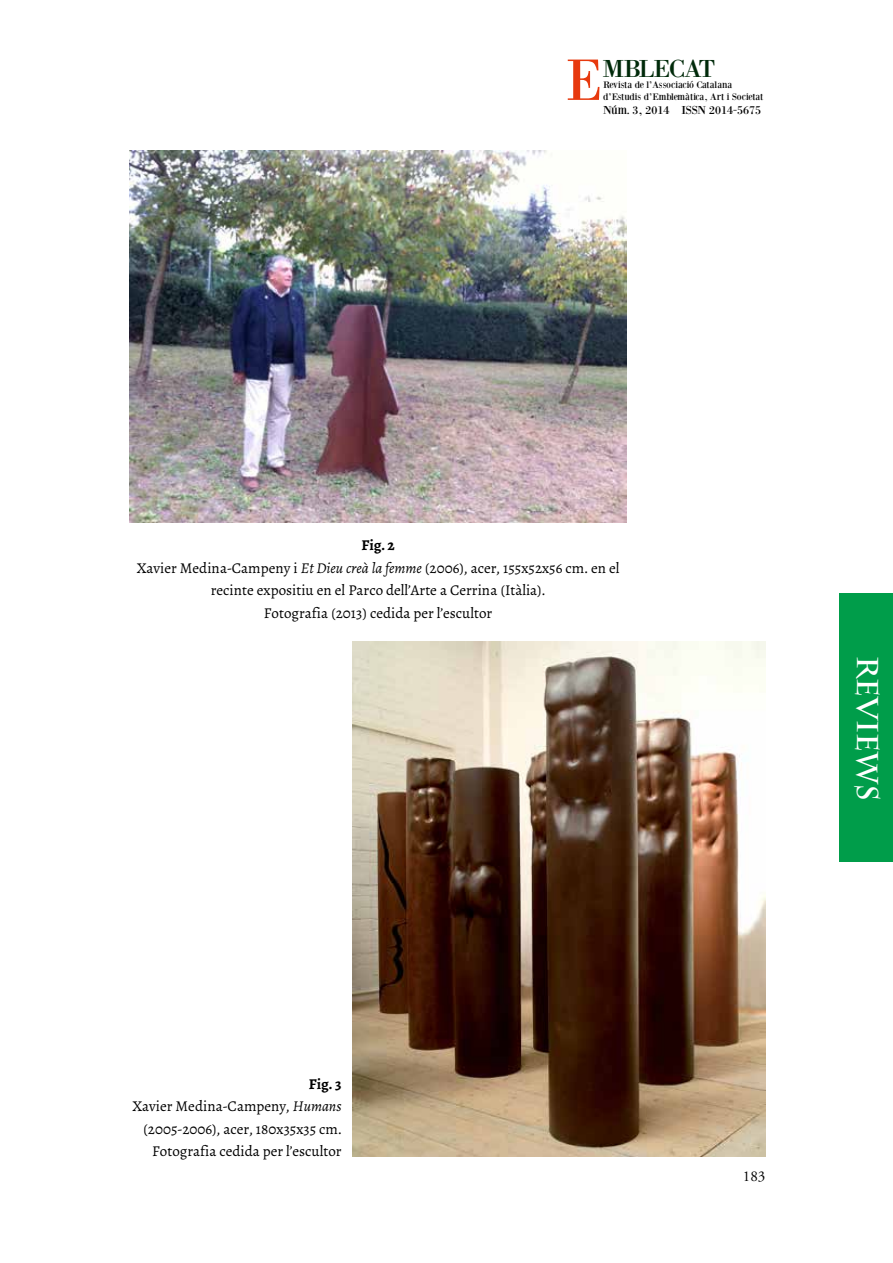
<style>
.page{position:relative;width:893px;height:1263px;background:#fff}
.page>*{position:absolute;margin:0;border:0;box-sizing:border-box;transform-origin:0 0}
.t1{font:60.45px "Bodoni XT";color:#e7390e;scale:.91 1}
.t2{font:700 30px "Charlemagne Std";color:#fff}
.t3{font:25.5px "Bodoni XT";letter-spacing:-.055em;color:#002a0a}
.t4{font:15px/22.5px "Alegreya";color:#000;text-align:center}
.t5{font:15px "Adobe Garamond Pro";color:#000}
.t6{font:12px "Bodoni XT";color:#000101}
.t7{font:9.75px/11.7px "Bodoni XT";color:#000101}
.s1{font-weight:700}
.s2{font-style:italic}
</style>
<div class="page">
<div style="left:839px;top:593px;width:54px;height:269px;background:#009d4a"></div>
<img style="left:129px;top:151px;width:497px;height:371px">
<img style="left:353px;top:642px;width:412px;height:515px">
<h1 class="t1" style="left:566px;top:43px;width:42px">E</h1>
<h3 class="t3" style="left:603px;top:53px;width:114px">MBLECAT</h3>
<p class="t7" style="left:603px;top:79px;width:162px">Revista de l’Associació Catalana d’Estudis d’Emblemàtica, Art i Societat</p>
<p class="t6" style="left:603px;top:103px;width:159px">Núm. 3, 2014 ISSN 2014-5675</p>
<p class="t4" style="left:137px;top:534px;width:484px"><span class="s1">Fig. 2<br></span>Xavier Medina-Campeny i <span class="s2">Et Dieu creà la femme</span> (2006), acer, 155x52x56 cm. en el recinte expositiu en el Parco dell’Arte a Cerrina (Itàlia).<br>Fotografia (2013) cedida per l’escultor</p>
<p class="t4" style="left:132px;top:1073px;width:211px;text-align:right"><span class="s1">Fig. 3<br></span>Xavier Medina-Campeny, <span class="s2">Humans </span>(2005-2006), acer, 180x35x35 cm.<br>Fotografia cedida per l’escultor</p>
<h2 class="t2" style="left:885px;top:656px;width:146px;rotate:90deg">REVIEWS</h2>
<p class="t5" style="left:743px;top:1167px;width:24px">183</p>
</div>
